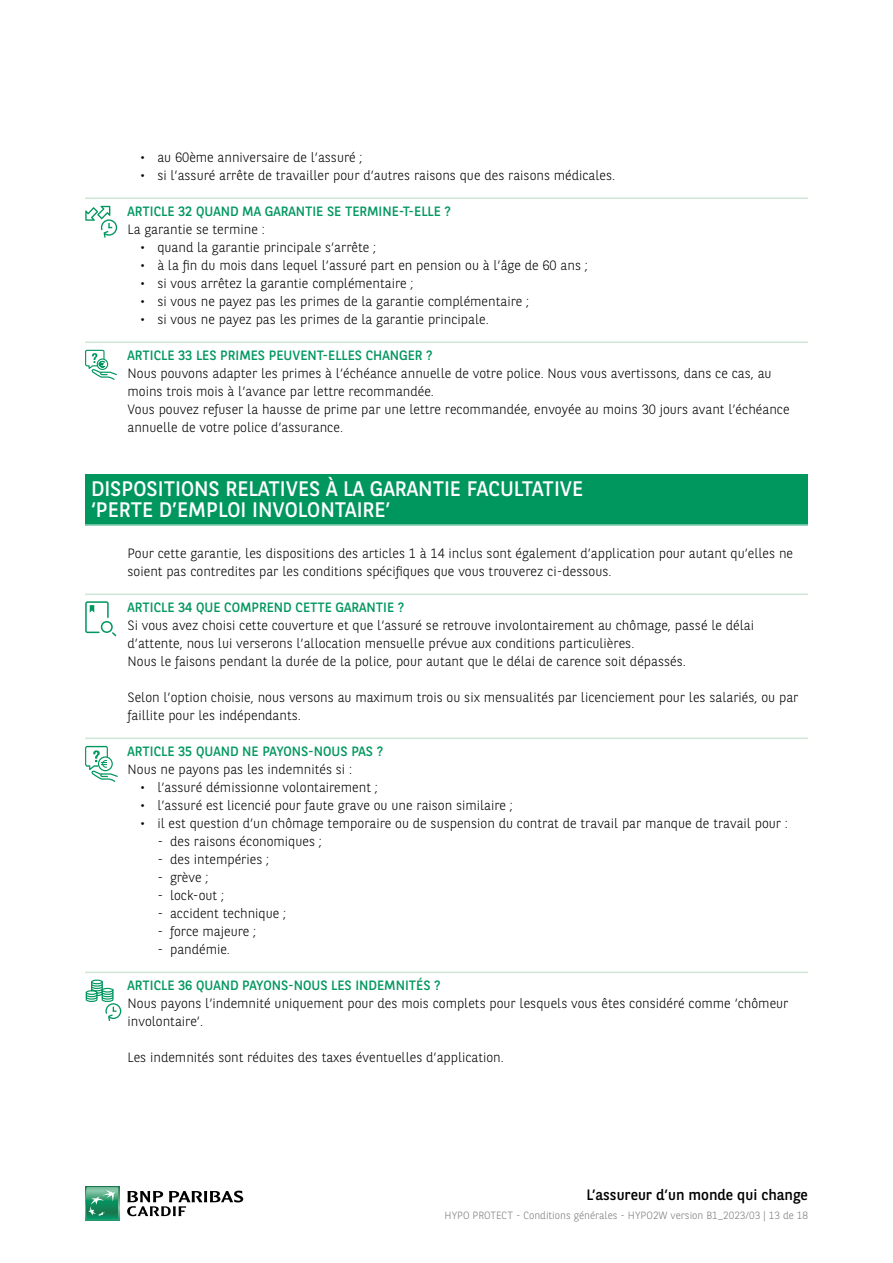
<style>
.page{position:relative;width:893px;height:1263px;background:#fff}
.page>*{position:absolute;margin:0;border:0;box-sizing:border-box;transform-origin:0 0}
.t1{font:21px/21px "BNPP Sans";color:#fff}
.t2{font:15px "BNPP Sans";color:#000}
.t3{font:300 13.5px/18px "BNPP Sans";color:#000}
.t4{font:13.5px "BNPP Sans";color:#00975f}
.t5{font:300 10.5px "BNPP Sans";color:#7c7b7b}
</style>
<div class="page">
<svg style="left:85px;top:1186px;width:34px;height:34px"></svg>
<svg style="left:86px;top:1187px;width:32px;height:32px"></svg>
<svg style="left:127px;top:1190px;width:116px;height:26px"></svg>
<hr style="left:85px;top:197px;width:723px;height:2px;background:#cde6d5">
<hr style="left:85px;top:341px;width:723px;height:2px;background:#cde6d5">
<hr style="left:85px;top:593px;width:723px;height:2px;background:#cde6d5">
<hr style="left:85px;top:737px;width:723px;height:2px;background:#cde6d5">
<hr style="left:85px;top:971px;width:723px;height:2px;background:#cde6d5">
<div style="left:85px;top:474px;width:723px;height:51px;background:#00975f"></div>
<svg style="left:85px;top:349px;width:32px;height:31px"></svg>
<svg style="left:85px;top:206px;width:32px;height:32px"></svg>
<svg style="left:85px;top:746px;width:33px;height:36px"></svg>
<svg style="left:86px;top:979px;width:35px;height:42px"></svg>
<svg style="left:85px;top:601px;width:31px;height:35px"></svg>
<p class="t3" style="left:140px;top:148px;width:224px">• au 60ème anniversaire de l’assuré ;</p>
<p class="t3" style="left:140px;top:166px;width:476px">• si l’assuré arrête de travailler pour d’autres raisons que des raisons médicales.</p>
<p class="t4" style="left:128px;top:202px;width:325px">ARTICLE 32 QUAND MA GARANTIE SE TERMINE-T-ELLE ?</p>
<p class="t3" style="left:128px;top:220px;width:139px">La garantie se termine :</p>
<p class="t3" style="left:140px;top:238px;width:237px">• quand la garantie principale s’arrête ;</p>
<p class="t3" style="left:140px;top:256px;width:449px">• à la fin du mois dans lequel l’assuré part en pension ou à l’âge de 60 ans ;</p>
<p class="t3" style="left:140px;top:274px;width:275px">• si vous arrêtez la garantie complémentaire ;</p>
<p class="t3" style="left:140px;top:292px;width:390px">• si vous ne payez pas les primes de la garantie complémentaire ;</p>
<p class="t3" style="left:140px;top:310px;width:350px">• si vous ne payez pas les primes de la garantie principale.</p>
<p class="t4" style="left:128px;top:346px;width:307px">ARTICLE 33 LES PRIMES PEUVENT-ELLES CHANGER ?</p>
<p class="t3" style="left:128px;top:364px;width:664px">Nous pouvons adapter les primes à l’échéance annuelle de votre police. Nous vous avertissons, dans ce cas, au moins trois mois à l’avance par lettre recommandée.<br>Vous pouvez refuser la hausse de prime par une lettre recommandée, envoyée au moins 30 jours avant l’échéance annuelle de votre police d’assurance.</p>
<h1 class="t1" style="left:91px;top:477px;width:494px">DISPOSITIONS RELATIVES À LA GARANTIE FACULTATIVE ‘PERTE D’EMPLOI INVOLONTAIRE’</h1>
<p class="t3" style="left:128px;top:544px;width:667px">Pour cette garantie, les dispositions des articles 1 à 14 inclus sont également d’application pour autant qu’elles ne soient pas contredites par les conditions spécifiques que vous trouverez ci-dessous.</p>
<p class="t4" style="left:128px;top:598px;width:278px">ARTICLE 34 QUE COMPREND CETTE GARANTIE ?</p>
<p class="t3" style="left:128px;top:616px;width:628px">Si vous avez choisi cette couverture et que l’assuré se retrouve involontairement au chômage, passé le délai d’attente, nous lui verserons l’allocation mensuelle prévue aux conditions particulières.<br>Nous le faisons pendant la durée de la police, pour autant que le délai de carence soit dépassés.</p>
<p class="t3" style="left:128px;top:688px;width:672px">Selon l’option choisie, nous versons au maximum trois ou six mensualités par licenciement pour les salariés, ou par faillite pour les indépendants.</p>
<p class="t4" style="left:128px;top:742px;width:257px">ARTICLE 35 QUAND NE PAYONS-NOUS PAS ?</p>
<p class="t3" style="left:128px;top:760px;width:226px">Nous ne payons pas les indemnités si :</p>
<p class="t3" style="left:140px;top:778px;width:239px">• l’assuré démissionne volontairement ;</p>
<p class="t3" style="left:140px;top:796px;width:374px">• l’assuré est licencié pour faute grave ou une raison similaire ;</p>
<p class="t3" style="left:140px;top:814px;width:649px">• il est question d’un chômage temporaire ou de suspension du contrat de travail par manque de travail pour :</p>
<p class="t3" style="left:157px;top:832px;width:166px">- des raisons économiques ;</p>
<p class="t3" style="left:157px;top:850px;width:113px">- des intempéries ;</p>
<p class="t3" style="left:157px;top:868px;width:53px">- grève ;</p>
<p class="t3" style="left:157px;top:886px;width:68px">- lock-out ;</p>
<p class="t3" style="left:157px;top:904px;width:130px">- accident technique ;</p>
<p class="t3" style="left:157px;top:922px;width:100px">- force majeure ;</p>
<p class="t3" style="left:157px;top:940px;width:74px">- pandémie.</p>
<p class="t4" style="left:128px;top:976px;width:315px">ARTICLE 36 QUAND PAYONS-NOUS LES INDEMNITÉS ?</p>
<p class="t3" style="left:128px;top:994px;width:662px">Nous payons l’indemnité uniquement pour des mois complets pour lesquels vous êtes considéré comme ‘chômeur involontaire’.</p>
<p class="t3" style="left:128px;top:1048px;width:378px">Les indemnités sont réduites des taxes éventuelles d’application.</p>
<p class="t2" style="left:586px;top:1184px;width:223px">L’assureur d’un monde qui change</p>
<p class="t5" style="left:445px;top:1208px;width:365px">HYPO PROTECT - Conditions générales - HYPO2W version B1_2023/03 | 13 de 18</p>
</div>
